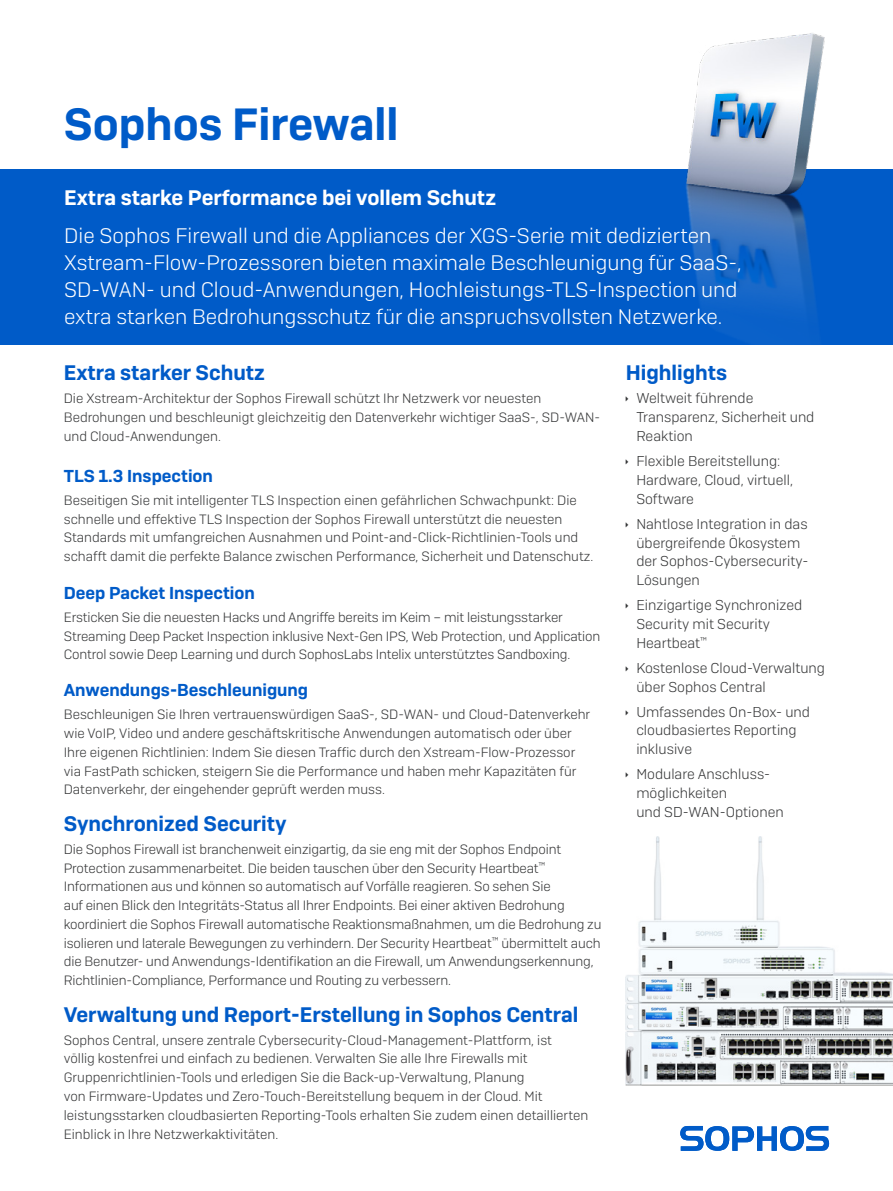
<style>
.page{position:relative;width:893px;height:1191px;background:#fff}
.page>*{position:absolute;margin:0;border:0;box-sizing:border-box;transform-origin:0 0}
.t1{font:600 45px "Sophos Sans";color:#005bc8}
.Intro_copy{font:300 21px/27px "Sophos Sans";color:#fff}
.Subheading_1{font:600 21px "Sophos Sans";color:#005bc8}
.Intro_subheading{font:600 21px "Sophos Sans";color:#fff}
.Subheading_2{font:600 17.25px "Sophos Sans";color:#005bc8}
.t2{font:300 14.25px/18.8px "Sophos Sans";color:#363738}
.Body_Copy{font:300 13.5px/18.8px "Sophos Sans";letter-spacing:-.005em;color:#363738}
</style>
<div class="page">
<div style="left:0;top:170px;width:893px;height:175px;background:#005bc8"></div>
<img style="left:682px;top:33px;width:147px;height:311px">
<svg style="left:680px;top:1126px;width:149px;height:24px"></svg>
<img style="left:626px;top:836px;width:267px;height:249px">
<p class="t1" style="left:64px;top:97px;width:336px">Sophos Firewall</p>
<p class="Intro_subheading" style="left:64px;top:184px;width:433px">Extra starke Performance bei vollem Schutz</p>
<p class="Intro_copy" style="left:64px;top:221px;width:679px">Die Sophos Firewall und die Appliances der XGS-Serie mit dedizierten Xstream-Flow-Prozessoren bieten maximale Beschleunigung für SaaS-, SD-WAN- und Cloud-Anwendungen, Hochleistungs-TLS-Inspection und extra starken Bedrohungsschutz für die anspruchsvollsten Netzwerke.</p>
<p class="Subheading_1" style="left:64px;top:360px;width:203px">Extra starker Schutz</p>
<p class="Body_Copy" style="left:64px;top:389px;width:538px">Die Xstream-Architektur der Sophos Firewall schützt Ihr Netzwerk vor neuesten<br>Bedrohungen und beschleunigt gleichzeitig den Datenverkehr wichtiger SaaS-, SD-WAN&shy;und Cloud-Anwendungen.</p>
<p class="Subheading_2" style="left:64px;top:465px;width:151px">TLS 1.3 Inspection</p>
<p class="Body_Copy" style="left:64px;top:490px;width:531px">Beseitigen Sie mit intelligenter TLS Inspection einen gefährlichen Schwachpunkt: Die schnelle und effektive TLS Inspection der Sophos Firewall unterstützt die neuesten Standards mit umfangreichen Ausnahmen und Point-and-Click-Richtlinien-Tools und schafft damit die perfekte Balance zwischen Performance, Sicherheit und Datenschutz.</p>
<p class="Subheading_2" style="left:64px;top:582px;width:193px">Deep Packet Inspection</p>
<p class="Body_Copy" style="left:64px;top:607px;width:538px">Ersticken Sie die neuesten Hacks und Angriffe bereits im Keim – mit leistungsstarker<br>Streaming Deep Packet Inspection inklusive Next-Gen IPS, Web Protection, und Application<br>Control sowie Deep Learning und durch SophosLabs Intelix unterstütztes Sandboxing.</p>
<p class="Subheading_2" style="left:64px;top:679px;width:246px">Anwendungs-Beschleunigung</p>
<p class="Body_Copy" style="left:64px;top:705px;width:528px">Beschleunigen Sie Ihren vertrauenswürdigen SaaS-, SD-WAN- und Cloud-Datenverkehr wie VoIP, Video und andere geschäftskritische Anwendungen automatisch oder über Ihre eigenen Richtlinien: Indem Sie diesen Traffic durch den Xstream-Flow-Prozessor via FastPath schicken, steigern Sie die Performance und haben mehr Kapazitäten für Datenverkehr, der eingehender geprüft werden muss.</p>
<p class="Subheading_1" style="left:64px;top:810px;width:224px">Synchronized Security</p>
<p class="Body_Copy" style="left:64px;top:839px;width:539px">Die Sophos Firewall ist branchenweit einzigartig, da sie eng mit der Sophos Endpoint Protection zusammenarbeitet. Die beiden tauschen über den Security Heartbeat<sup>™ </sup>Informationen aus und können so automatisch auf Vorfälle reagieren. So sehen Sie<br>auf einen Blick den Integritäts-Status all Ihrer Endpoints. Bei einer aktiven Bedrohung koordiniert die Sophos Firewall automatische Reaktionsmaßnahmen, um die Bedrohung zu isolieren und laterale Bewegungen zu verhindern. Der Security Heartbeat<sup>™</sup> übermittelt auch die Benutzer- und Anwendungs-Identifikation an die Firewall, um Anwendungserkennung, Richtlinien-Compliance, Performance und Routing zu verbessern.</p>
<p class="Subheading_1" style="left:64px;top:1001px;width:516px">Verwaltung und Report-Erstellung in Sophos Central</p>
<p class="Body_Copy" style="left:64px;top:1030px;width:526px">Sophos Central, unsere zentrale Cybersecurity-Cloud-Management-Plattform, ist<br>völlig kostenfrei und einfach zu bedienen. Verwalten Sie alle Ihre Firewalls mit Gruppenrichtlinien-Tools und erledigen Sie die Back-up-Verwaltung, Planung<br>von Firmware-Updates und Zero-Touch-Bereitstellung bequem in der Cloud. Mit leistungsstarken cloudbasierten Reporting-Tools erhalten Sie zudem einen detaillierten Einblick in Ihre Netzwerkaktivitäten.</p>
<p class="Subheading_1" style="left:626px;top:360px;width:103px">Highlights</p>
<p class="t2" style="left:636px;top:389px;width:180px">Weltweit führende<br>Transparenz, Sicherheit und<br>Reaktion</p>
<p class="t2" style="left:636px;top:451px;width:158px">Flexible Bereitstellung:<br>Hardware, Cloud, virtuell,<br>Software</p>
<p class="t2" style="left:636px;top:514px;width:174px">Nahtlose Integration in das übergreifende Ökosystem der Sophos-Cybersecurity-<br>Lösungen</p>
<p class="t2" style="left:636px;top:595px;width:167px">Einzigartige Synchronized<br>Security mit Security<br>Heartbeat<sup>™</sup></p>
<p class="t2" style="left:636px;top:658px;width:190px">Kostenlose Cloud-Verwaltung über Sophos Central</p>
<p class="t2" style="left:636px;top:702px;width:175px">Umfassendes On-Box- und cloudbasiertes Reporting inklusive</p>
<p class="t2" style="left:636px;top:764px;width:149px">Modulare Anschluss&shy;möglichkeiten<br>und SD-WAN-Optionen</p>
</div>
